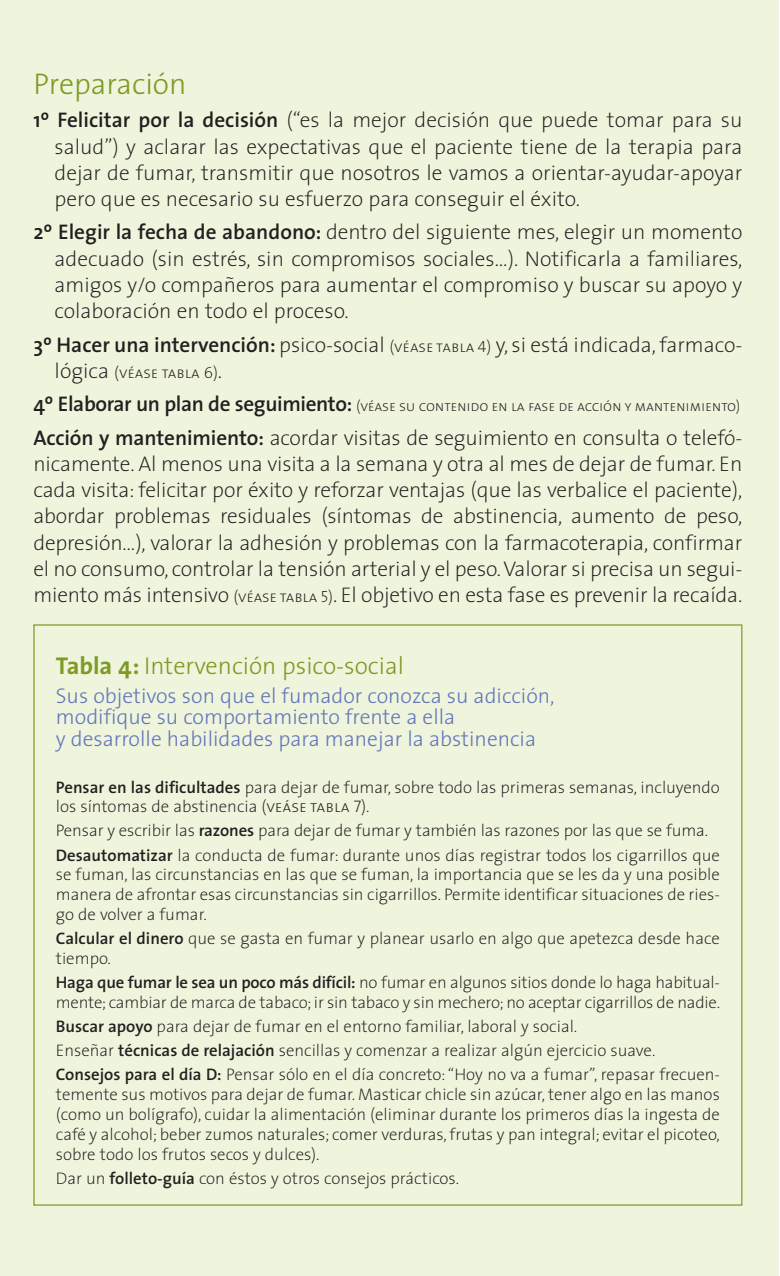
<style>
.page{position:relative;width:780px;height:1276px;background:#fff}
.page>*{position:absolute;margin:0;border:0;box-sizing:border-box;transform-origin:0 0}
.t1{font:30px "The Sans Light Plain+QXQUUX";color:#7d9b26}
.t2{font:24.5px "The Sans Light Plain+QXQUUX";color:#7d9b26}
.t3{font:21.25px/26.2px "The Sans Extra Light Plain+XYXICB";color:#231f20;text-align:justify}
.t4{font:21.25px/21.2px "The Sans Light Plain+QXQUUX";color:#6577ba}
.t5{font:16.75px/19.8px "The Sans Extra Light Plain+XYXICB";color:#231f20}
.t6{font:16.25px "The Sans Extra Light Caps+VFRWJX";color:#231f20}
.t7{font:15px "The Sans Extra Light Caps+VFRWJX";letter-spacing:-.01em;color:#231f20}
.s1{font-family:"The Sans Semi Bold Plain+GGLUDJ"}
.s2{font-family:"The Sans Extra Light Caps+VFRWJX";font-size:16.25px}
.s3{font-family:"The Sans Extra Light Plain+XYXICB";font-size:21.25px}
.s4{font-family:"The Sans Semi Bold Plain+GGLUDJ";font-size:21.25px}
.s5{font-family:"The Sans Bold Plain+AIBCDL"}
.s6{font-family:"The Sans Extra Light Caps+VFRWJX"}
</style>
<div class="page">
<div style="left:0;top:1px;width:779px;height:1274px;background:#eff5dc"></div>
<hr style="left:777px;top:1px;width:2px;height:1274px;background:#f2f1ef">
<h1 class="t1" style="left:33px;top:72px;width:155px">Preparación</h1>
<p class="t3" style="left:55px;top:110px;width:689px;text-indent:-21px"><span class="s1">1º Felicitar por la decisión</span> (“es la mejor decisión que puede tomar para su salud”) y aclarar las expectativas que el paciente tiene de la terapia para dejar de fumar, transmitir que nosotros le vamos a orientar-ayudar-apoyar pero que es necesario su esfuerzo para conseguir el éxito.</p>
<p class="t3" style="left:55px;top:222px;width:689px;text-indent:-21px"><span class="s1">2º Elegir la fecha de abandono:</span> dentro del siguiente mes, elegir un momento adecuado (sin estrés, sin compromisos sociales…). Notificarla a familiares, amigos y/o compañeros para aumentar el compromiso y buscar su apoyo y colaboración en todo el proceso.</p>
<p class="t3" style="left:33px;top:334px;width:710px"><span class="s1">3º Hacer una intervención:</span> psico-social <span class="s2">(véase tabla 4)</span> y, si está indicada, farmaco-</p>
<p class="t6" style="left:55px;top:363px;width:169px"><span class="s3">lógica</span> (véase tabla 6)<span class="s3">.</span></p>
<p class="t7" style="left:33px;top:397px;width:708px"><span class="s4">4º Elaborar un plan de seguimiento:</span> (véase su contenido en la fase de acción y mantenimiento)</p>
<p class="t3" style="left:33px;top:427px;width:710px"><span class="s1">Acción y mantenimiento:</span> acordar visitas de seguimiento en consulta o telefó&shy;nicamente. Al menos una visita a la semana y otra al mes de dejar de fumar. En cada visita: felicitar por éxito y reforzar ventajas (que las verbalice el paciente), abordar problemas residuales (síntomas de abstinencia, aumento de peso, depresión…), valorar la adhesión y problemas con la farmacoterapia, confirmar el no consumo, controlar la tensión arterial y el peso. Valorar si precisa un segui&shy;miento más intensivo <span class="s2">(véase tabla 5)</span>. El objetivo en esta fase es prevenir la recaída.</p>
<h2 class="t2" style="left:56px;top:656px;width:349px"><span class="s5">Tabla 4:</span> Intervención psico-social</h2>
<p class="t4" style="left:56px;top:687px;width:500px">Sus objetivos son que el fumador conozca su adicción, modifique su comportamiento frente a ella<br>y desarrolle habilidades para manejar la abstinencia</p>
<p class="t5" style="left:56px;top:779px;width:665px"><span class="s1">Pensar en las dificultades</span> para dejar de fumar, sobre todo las primeras semanas, incluyendo los síntomas de abstinencia <span class="s6">(veáse tabla 7).</span></p>
<p class="t5" style="left:56px;top:821px;width:665px;line-height:24px">Pensar y escribir las <span class="s1">razones</span> para dejar de fumar y también las razones por las que se fuma.<br><span class="s1">Desautomatizar</span> la conducta de fumar: durante unos días registrar todos los cigarrillos que</p>
<p class="t5" style="left:56px;top:867px;width:665px;text-align:justify">se fuman, las circunstancias en las que se fuman, la importancia que se les da y una posible manera de afrontar esas circunstancias sin cigarrillos. Permite identificar situaciones de ries&shy;go de volver a fumar.</p>
<p class="t5" style="left:56px;top:931px;width:665px"><span class="s1">Calcular el dinero</span> que se gasta en fumar y planear usarlo en algo que apetezca desde hace tiempo.</p>
<p class="t5" style="left:56px;top:975px;width:665px"><span class="s1">Haga que fumar le sea un poco más difícil:</span> no fumar en algunos sitios donde lo haga habitual&shy;mente; cambiar de marca de tabaco; ir sin tabaco y sin mechero; no aceptar cigarrillos de nadie.</p>
<p class="t5" style="left:56px;top:1017px;width:665px;line-height:24px"><span class="s1">Buscar apoyo</span> para dejar de fumar en el entorno familiar, laboral y social.<br>Enseñar <span class="s1">técnicas de relajación</span> sencillas y comenzar a realizar algún ejercicio suave.<br><span class="s1">Consejos para el día D:</span> Pensar sólo en el día concreto: “Hoy no va a fumar”, repasar frecuen-</p>
<p class="t5" style="left:56px;top:1087px;width:665px;text-align:justify">temente sus motivos para dejar de fumar. Masticar chicle sin azúcar, tener algo en las manos (como un bolígrafo), cuidar la alimentación (eliminar durante los primeros días la ingesta de café y alcohol; beber zumos naturales; comer verduras, frutas y pan integral; evitar el picoteo, sobre todo los frutos secos y dulces).</p>
<p class="t5" style="left:56px;top:1170px;width:405px">Dar un <span class="s1">folleto-guía</span> con éstos y otros consejos prácticos.</p>
</div>
